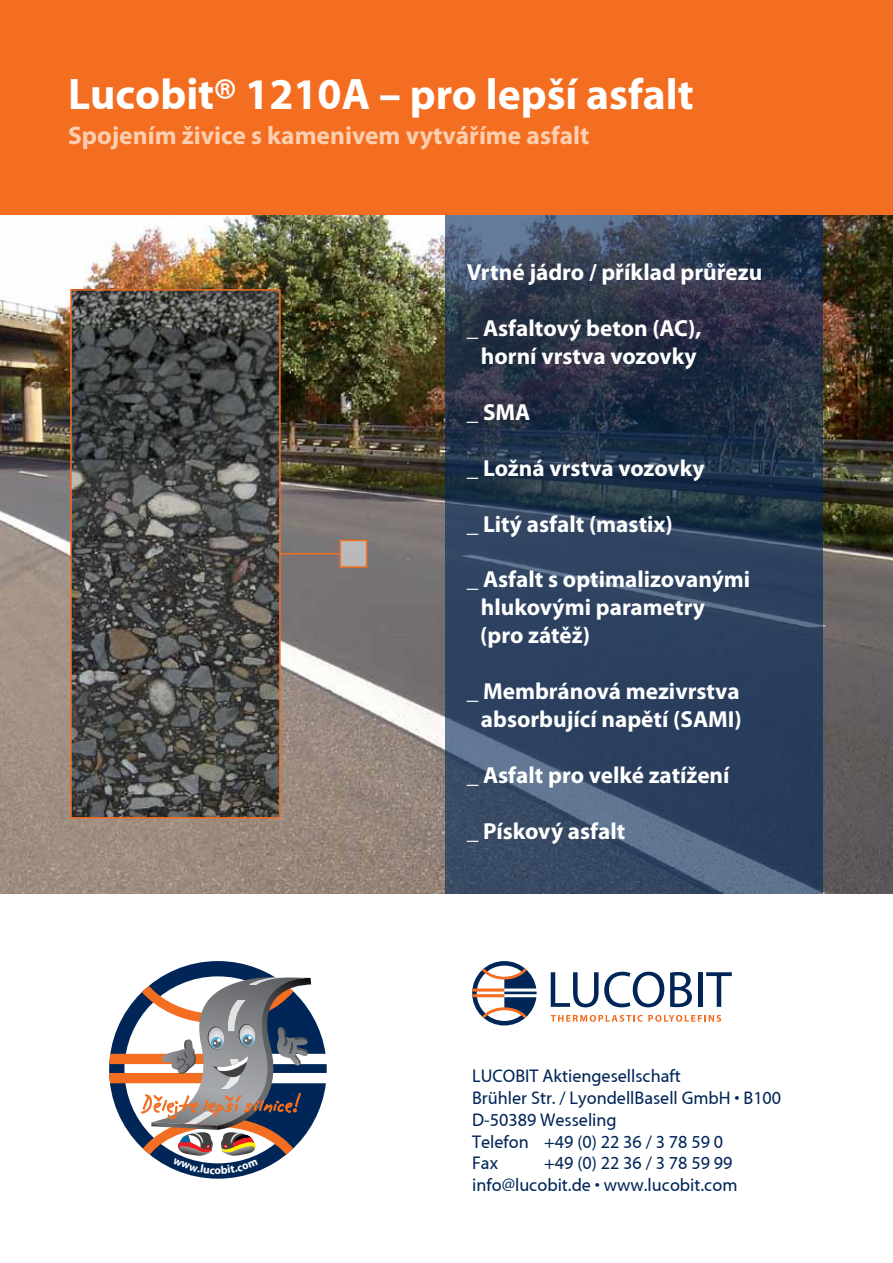
<style>
.page{position:relative;width:893px;height:1263px;background:#fff}
.page>*{position:absolute;margin:0;border:0;box-sizing:border-box;transform-origin:0 0}
.t1{font:700 43.5px "Myriad LUC";color:#fff}
.t2{font:700 25.5px "Myriad Pro";color:#fdcfaf}
.t3{font:700 23.25px/27.9px "Myriad Pro";color:#fff;text-align:center}
.t4{font:18.15px/21.8px "Myriad LUC";color:#002658}
.t5{font:700 11.4px "Myriad LUC";color:#fff}
.s1{font-family:"Myriad Pro"}
</style>
<div class="page">
<img style="left:0;top:215px;width:893px;height:678px">
<svg style="left:445px;top:215px;width:378px;height:678px"></svg>
<div style="left:0;top:0;width:893px;height:215px;background:#f36e21"></div>
<svg style="left:472px;top:961px;width:65px;height:64px"></svg>
<svg style="left:551px;top:972px;width:113px;height:35px"></svg>
<svg style="left:670px;top:972px;width:22px;height:35px"></svg>
<hr style="left:698px;top:972px;width:4px;height:35px;background:#002658">
<svg style="left:706px;top:972px;width:26px;height:35px"></svg>
<svg style="left:551px;top:1015px;width:170px;height:7px"></svg>
<svg style="left:161px;top:961px;width:166px;height:218px"></svg>
<div style="left:341px;top:541px;width:25px;height:25px;background:#bbb9b9"></div>
<div style="left:339px;top:540px;width:28px;height:28px;border:2px solid #f36e21"></div>
<hr style="left:275px;top:553px;width:66px;height:1px;background:#f36e21">
<img style="left:73px;top:292px;width:205px;height:524px">
<div style="left:70px;top:289px;width:211px;height:530px;border:2px solid #f36e21"></div>
<svg style="left:109px;top:977px;width:202px;height:197px"></svg>
<h1 class="t1" style="left:68px;top:72px;width:627px">Lucobit® 1210A – <span class="s1">pro lepší asfalt</span></h1>
<p class="t2" style="left:68px;top:119px;width:523px">Spojením živice s kamenivem vytváříme asfalt</p>
<p class="t5" style="left:215px;top:1164px;width:8px">o</p>
<p class="t3" style="left:467px;top:258px;width:297px">Vrtné jádro / příklad průřezu</p>
<p class="t3" style="left:467px;top:314px;width:236px">_ Asfaltový beton (AC), horní vrstva vozovky</p>
<p class="t3" style="left:467px;top:397px;width:65px">_ SMA</p>
<p class="t3" style="left:467px;top:453px;width:240px">_ Ložná vrstva vozovky</p>
<p class="t3" style="left:467px;top:509px;width:208px">_ Litý asfalt (mastix)</p>
<p class="t3" style="left:480px;top:565px;width:272px;text-align:left;text-indent:-14px">_ Asfalt s optimalizovanými hlukovými parametry (pro zátěž)</p>
<p class="t3" style="left:467px;top:676px;width:277px;text-align:right">_ Membránová mezivrstva absorbující napětí (SAMI)</p>
<p class="t3" style="left:467px;top:760px;width:264px">_ Asfalt pro velké zatížení</p>
<p class="t3" style="left:467px;top:816px;width:160px">_ Pískový asfalt</p>
<p class="t4" style="left:472px;top:1066px;width:311px">LUCOBIT Aktiengesellschaft<br>Brühler Str. / LyondellBasell GmbH • B100<br>D-50389 Wesseling<br>Telefon +49 (0) 22 36 / 3 78 59 0<br>Fax</p>
<p class="t4" style="left:472px;top:1153px;width:267px;text-align:right">+49 (0) 22 36 / 3 78 59 99 info@lucobit.de • www.lucobit.com</p>
</div>
